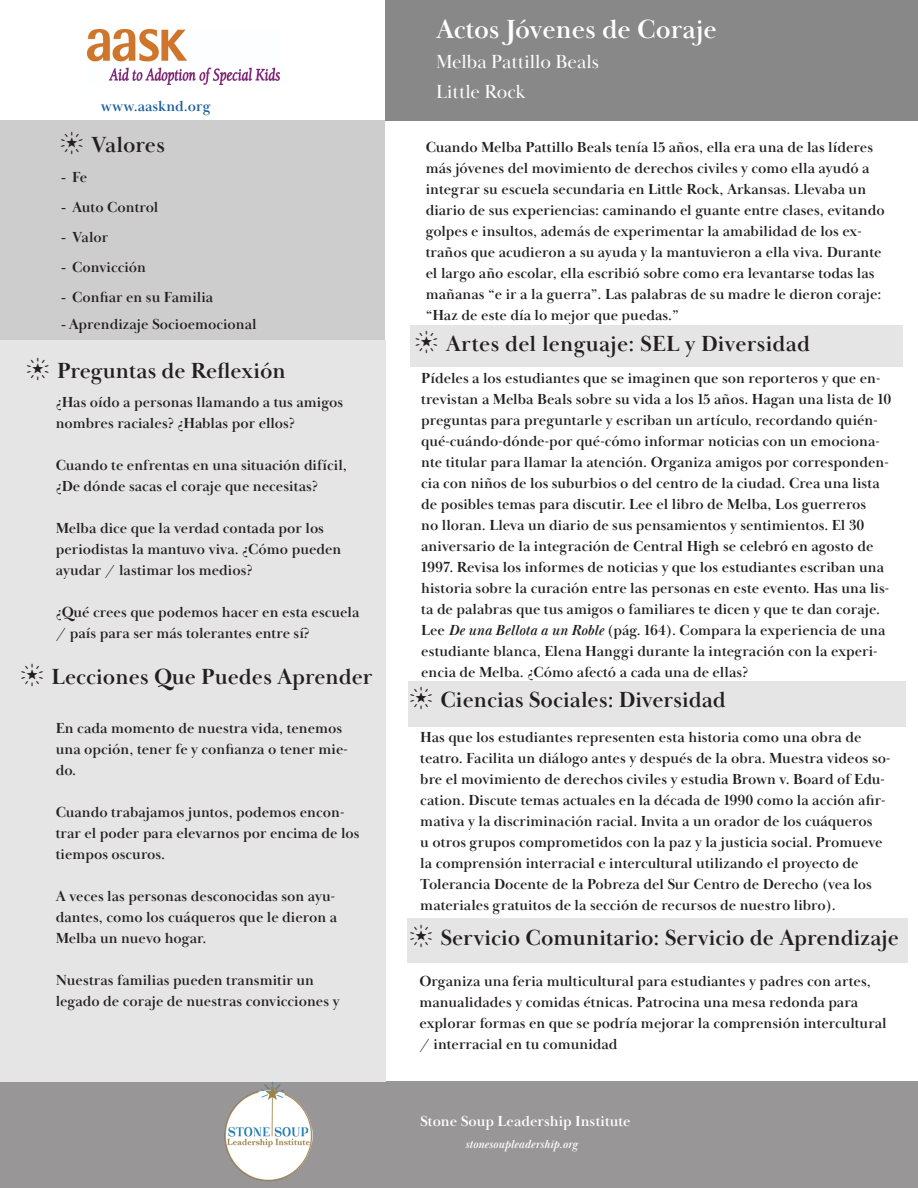
<style>
.page{position:relative;width:918px;height:1188px;background:#fff}
.page>*{position:absolute;margin:0;border:0;box-sizing:border-box;transform-origin:0 0}
.t1{font:700 27px "Baskerville Display PT";color:#fff}
.t2{font:700 22.5px "Baskerville Display PT";color:#231f20}
.t3{font:19.5px "Baskerville Display PT";color:#fff}
.t4{font:700 15px/21px "Baskerville Display PT";color:#231f20}
.t5{font:700 15px "Baskerville Display PT";color:#fff}
.t6{font:700 15px "Baskerville Display PT";color:#175d9e}
.t7{font:italic 700 12px "Baskerville Display PT";color:#fff}
.s1{font-family:"Times New Roman";font-weight:400}
.s2{font-style:italic}
</style>
<div class="page">
<div style="left:0;top:1081px;width:918px;height:107px;background:#989696"></div>
<div style="left:385px;top:0;width:533px;height:121px;background:#888"></div>
<div style="left:410px;top:326px;width:493px;height:41px;background:#e5e5e5"></div>
<div style="left:0;top:121px;width:385px;height:223px;background:#cdcdcd"></div>
<div style="left:0;top:340px;width:385px;height:741px;background:#e5e5e5"></div>
<div style="left:408px;top:681px;width:497px;height:46px;background:#e5e5e5"></div>
<div style="left:407px;top:918px;width:500px;height:45px;background:#e5e5e5"></div>
<img style="left:224px;top:1081px;width:89px;height:100px">
<img style="left:87px;top:30px;width:193px;height:54px">
<p class="t6" style="left:101px;top:97px;width:111px">www.aasknd.org</p>
<p class="t2" style="left:91px;top:131px;width:75px">Valores</p>
<p class="t4" style="left:61px;top:167px;width:27px"><span class="s1">-</span> Fe</p>
<p class="t4" style="left:61px;top:197px;width:99px"><span class="s1">-</span> Auto Control</p>
<p class="t4" style="left:61px;top:227px;width:49px"><span class="s1">-</span> Valor</p>
<p class="t4" style="left:61px;top:257px;width:86px"><span class="s1">-</span> Convicción</p>
<p class="t4" style="left:61px;top:287px;width:154px"><span class="s1">-</span> Confiar en su Familia</p>
<p class="t4" style="left:61px;top:314px;width:197px"><span class="s1">-</span> Aprendizaje Socioemocional</p>
<p class="t2" style="left:57px;top:357px;width:230px">Preguntas de Reflexión</p>
<p class="t4" style="left:56px;top:392px;width:289px">¿Has oído a personas llamando a tus amigos nombres raciales? ¿Hablas por ellos?</p>
<p class="t4" style="left:56px;top:455px;width:293px">Cuando te enfrentas en una situación difícil, ¿De dónde sacas el coraje que necesitas?</p>
<p class="t4" style="left:56px;top:518px;width:287px">Melba dice que la verdad contada por los periodistas la mantuvo viva. ¿Cómo pueden ayudar / lastimar los medios?</p>
<p class="t4" style="left:56px;top:602px;width:305px">¿Qué crees que podemos hacer en esta escuela / país para ser más tolerantes entre sí?</p>
<p class="t2" style="left:52px;top:663px;width:323px">Lecciones Que Puedes Aprender</p>
<p class="t4" style="left:56px;top:718px;width:293px">En cada momento de nuestra vida, tenemos una opción, tener fe y confianza o tener mie&shy;do.</p>
<p class="t4" style="left:56px;top:802px;width:305px">Cuando trabajamos juntos, podemos encon&shy;trar el poder para elevarnos por encima de los tiempos oscuros.</p>
<p class="t4" style="left:56px;top:886px;width:283px">A veces las personas desconocidas son ayu&shy;dantes, como los cuáqueros que le dieron a<br>Melba un nuevo hogar.</p>
<p class="t4" style="left:56px;top:970px;width:285px">Nuestras familias pueden transmitir un legado de coraje de nuestras convicciones y</p>
<p class="t1" style="left:436px;top:13px;width:282px">Actos Jóvenes de Coraje</p>
<p class="t3" style="left:436px;top:50px;width:164px">Melba Pattillo Beals</p>
<p class="t3" style="left:436px;top:80px;width:91px">Little Rock</p>
<p class="t4" style="left:426px;top:137px;width:461px">Cuando Melba Pattillo Beals tenía 15 años, ella era una de las líderes más jóvenes del movimiento de derechos civiles y como ella ayudó a integrar su escuela secundaria en Little Rock, Arkansas. Llevaba un diario de sus experiencias: caminando el guante entre clases, evitando golpes e insultos, además de experimentar la amabilidad de los ex&shy;traños que acudieron a su ayuda y la mantuvieron a ella viva. Durante el largo año escolar, ella escribió sobre como era levantarse todas las mañanas “e ir a la guerra”. Las palabras de su madre le dieron coraje: “Haz de este día lo mejor que puedas.”</p>
<p class="t2" style="left:446px;top:330px;width:366px">Artes del lenguaje: SEL y Diversidad</p>
<p class="t4" style="left:421px;top:368px;width:472px">Pídeles a los estudiantes que se imaginen que son reporteros y que en&shy;trevistan a Melba Beals sobre su vida a los 15 años. Hagan una lista de 10 preguntas para preguntarle y escriban un artículo, recordando quién&shy;qué-cuándo-dónde-por qué-cómo informar noticias con un emociona&shy;nte titular para llamar la atención. Organiza amigos por corresponden&shy;cia con niños de los suburbios o del centro de la ciudad. Crea una lista de posibles temas para discutir. Lee el libro de Melba, Los guerreros<br>no lloran. Lleva un diario de sus pensamientos y sentimientos. El 30 aniversario de la integración de Central High se celebró en agosto de 1997. Revisa los informes de noticias y que los estudiantes escriban una historia sobre la curación entre las personas en este evento. Has una lis&shy;ta de palabras que tus amigos o familiares te dicen y que te dan coraje.<br>Lee <span class="s2">De una Bellota a un Roble</span> (pág. 164). Compara la experiencia de una estudiante blanca, Elena Hanggi durante la integración con la experi&shy;encia de Melba. ¿Cómo afectó a cada una de ellas?</p>
<p class="t2" style="left:440px;top:687px;width:287px">Ciencias Sociales: Diversidad</p>
<p class="t4" style="left:420px;top:727px;width:472px">Has que los estudiantes representen esta historia como una obra de teatro. Facilita un diálogo antes y después de la obra. Muestra videos so&shy;bre el movimiento de derechos civiles y estudia Brown v. Board of Edu&shy;cation. Discute temas actuales en la década de 1990 como la acción afir&shy;mativa y la discriminación racial. Invita a un orador de los cuáqueros<br>u otros grupos comprometidos con la paz y la justicia social. Promueve la comprensión interracial e intercultural utilizando el proyecto de Tolerancia Docente de la Pobreza del Sur Centro de Derecho (vea los materiales gratuitos de la sección de recursos de nuestro libro).</p>
<p class="t2" style="left:440px;top:924px;width:460px">Servicio Comunitario: Servicio de Aprendizaje</p>
<p class="t4" style="left:419px;top:971px;width:469px">Organiza una feria multicultural para estudiantes y padres con artes, manualidades y comidas étnicas. Patrocina una mesa redonda para explorar formas en que se podría mejorar la comprensión intercultural / interracial en tu comunidad</p>
<p class="t5" style="left:420px;top:1112px;width:212px">Stone Soup Leadership Institute</p>
<p class="t7" style="left:465px;top:1137px;width:114px">stonesoupleadership.org</p>
</div>
